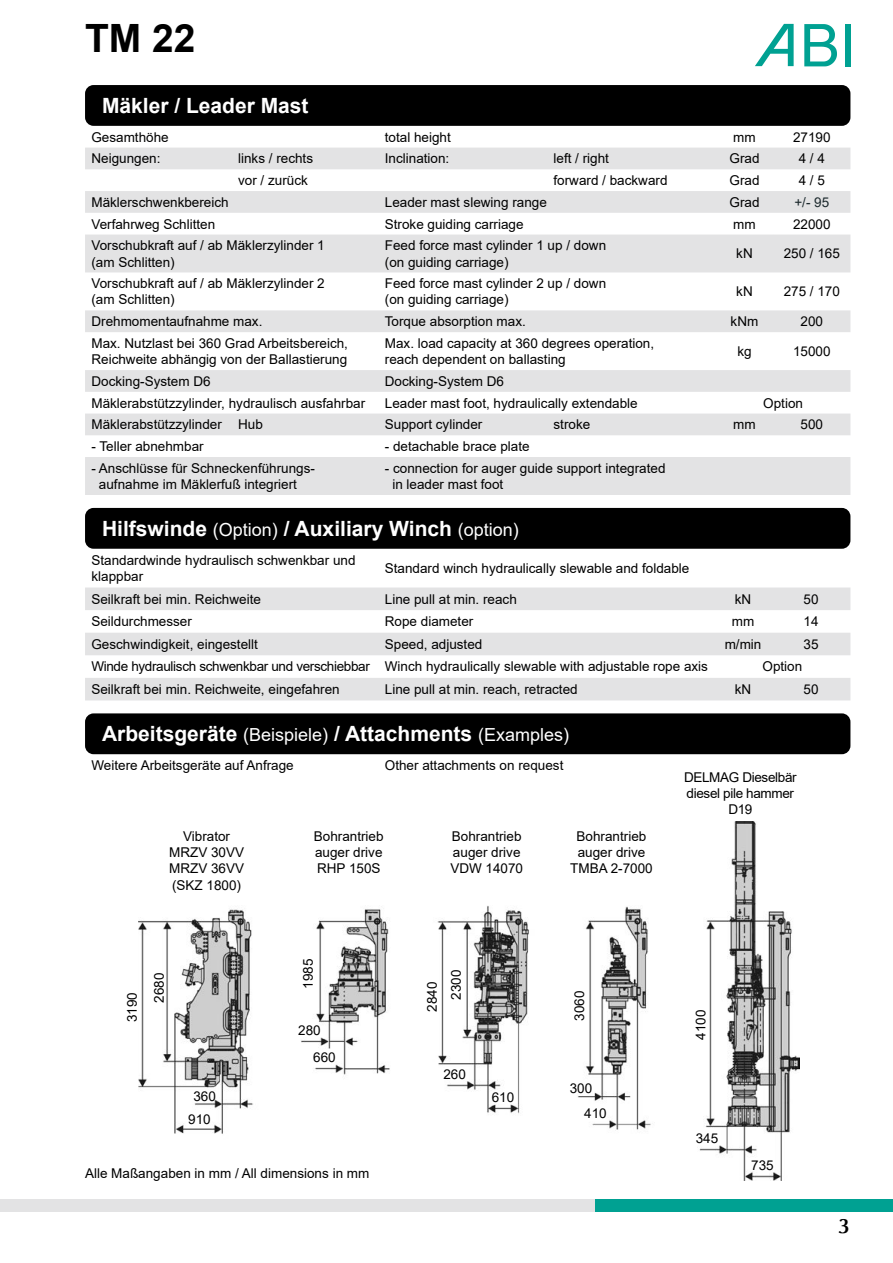
<style>
.page{position:relative;width:893px;height:1263px;background:#fff}
.page>*{position:absolute;margin:0;border:0;box-sizing:border-box;transform-origin:0 0}
.t1{font:700 39px "Arial";color:#000}
.t2{font:700 21px "Arial";color:#fff}
.t3{font:700 21px "Optima";color:#000}
.t4{font:13.5px/16.2px "Arial";color:#000}
.t5{font:13.5px/16.2px "Arial";letter-spacing:-.025em;color:#000;text-align:center}
.t6{font:13.5px "Arial";color:#1b282c}
.s1{font-weight:400;font-size:18px}
</style>
<div class="page">
<div style="left:594px;top:1199px;width:299px;height:13px;background:#00a192"></div>
<div style="left:0;top:1199px;width:595px;height:13px;background:#e3e3e4"></div>
<img style="left:139px;top:822px;width:661px;height:358px">
<svg style="left:804px;top:24px;width:33px;height:42px"></svg>
<div style="left:845px;top:24px;width:5px;height:42px;background:#00a192"></div>
<svg style="left:755px;top:24px;width:39px;height:42px"></svg>
<div style="left:85px;top:713px;width:765px;height:41px;background:#000;border-radius:9px"></div>
<svg style="left:85px;top:148px;width:765px;height:347px;fill:#e3e3e4"></svg>
<div style="left:85px;top:85px;width:765px;height:41px;background:#000;border-radius:9px"></div>
<svg style="left:85px;top:587px;width:765px;height:113px;fill:#e3e3e4"></svg>
<div style="left:85px;top:508px;width:765px;height:41px;background:#000;border-radius:9px"></div>
<h1 class="t1" style="left:85px;top:16px;width:112px">TM 22</h1>
<h2 class="t2" style="left:102px;top:98px;width:208px">Mäkler / Leader Mast</h2>
<p class="t4" style="left:91px;top:130px;width:79px">Gesamthöhe</p>
<p class="t4" style="left:385px;top:130px;width:68px">total height</p>
<p class="t4" style="left:733px;top:130px;width:24px">mm</p>
<p class="t4" style="left:793px;top:130px;width:39px">27190</p>
<p class="t4" style="left:91px;top:152px;width:71px">Neigungen:</p>
<p class="t4" style="left:238px;top:152px;width:77px">links / rechts</p>
<p class="t4" style="left:385px;top:152px;width:66px">Inclination:</p>
<p class="t4" style="left:553px;top:152px;width:57px">left / right</p>
<p class="t4" style="left:729px;top:152px;width:32px">Grad</p>
<p class="t4" style="left:799px;top:152px;width:28px">4 / 4</p>
<p class="t4" style="left:238px;top:173px;width:71px">vor / zurück</p>
<p class="t4" style="left:553px;top:173px;width:116px">forward / backward</p>
<p class="t4" style="left:729px;top:173px;width:32px">Grad</p>
<p class="t4" style="left:799px;top:173px;width:28px">4 / 5</p>
<p class="t4" style="left:91px;top:195px;width:139px">Mäklerschwenkbereich</p>
<p class="t4" style="left:385px;top:195px;width:164px">Leader mast slewing range</p>
<p class="t4" style="left:729px;top:195px;width:32px">Grad</p>
<p class="t6" style="left:794px;top:197px;width:36px">+/- 95</p>
<p class="t4" style="left:91px;top:217px;width:125px">Verfahrweg Schlitten</p>
<p class="t4" style="left:385px;top:217px;width:140px">Stroke guiding carriage</p>
<p class="t4" style="left:733px;top:217px;width:24px">mm</p>
<p class="t4" style="left:793px;top:217px;width:39px">22000</p>
<p class="t4" style="left:91px;top:239px;width:235px">Vorschubkraft auf / ab Mäklerzylinder 1 (am Schlitten)</p>
<p class="t4" style="left:385px;top:239px;width:223px">Feed force mast cylinder 1 up / down (on guiding carriage)</p>
<p class="t4" style="left:736px;top:247px;width:18px">kN</p>
<p class="t4" style="left:784px;top:247px;width:58px">250 / 165</p>
<p class="t4" style="left:91px;top:277px;width:235px">Vorschubkraft auf / ab Mäklerzylinder 2 (am Schlitten)</p>
<p class="t4" style="left:385px;top:277px;width:223px">Feed force mast cylinder 2 up / down (on guiding carriage)</p>
<p class="t4" style="left:736px;top:285px;width:18px">kN</p>
<p class="t4" style="left:784px;top:285px;width:58px">275 / 170</p>
<p class="t4" style="left:91px;top:315px;width:173px">Drehmomentaufnahme max.</p>
<p class="t4" style="left:385px;top:315px;width:143px">Torque absorption max.</p>
<p class="t4" style="left:731px;top:315px;width:29px">kNm</p>
<p class="t4" style="left:801px;top:315px;width:24px">200</p>
<p class="t4" style="left:91px;top:336px;width:258px">Max. Nutzlast bei 360 Grad Arbeitsbereich,<br>Reichweite abhängig von der Ballastierung</p>
<p class="t4" style="left:385px;top:336px;width:271px">Max. load capacity at 360 degrees operation, reach dependent on ballasting</p>
<p class="t4" style="left:737px;top:344px;width:16px">kg</p>
<p class="t4" style="left:793px;top:344px;width:39px">15000</p>
<p class="t4" style="left:91px;top:374px;width:121px">Docking-System D6</p>
<p class="t4" style="left:385px;top:374px;width:121px">Docking-System D6</p>
<p class="t4" style="left:91px;top:396px;width:275px">Mäklerabstützzylinder, hydraulisch ausfahrbar</p>
<p class="t4" style="left:385px;top:396px;width:254px">Leader mast foot, hydraulically extendable</p>
<p class="t4" style="left:763px;top:396px;width:41px">Option</p>
<p class="t4" style="left:91px;top:418px;width:173px">Mäklerabstützzylinder Hub</p>
<p class="t4" style="left:385px;top:418px;width:99px">Support cylinder</p>
<p class="t4" style="left:553px;top:418px;width:38px">stroke</p>
<p class="t4" style="left:733px;top:418px;width:24px">mm</p>
<p class="t4" style="left:801px;top:418px;width:24px">500</p>
<p class="t4" style="left:91px;top:439px;width:114px">- Teller abnehmbar</p>
<p class="t4" style="left:385px;top:439px;width:146px">- detachable brace plate</p>
<p class="t4" style="left:99px;top:461px;width:218px;text-indent:-8px">- Anschlüsse für Schneckenführungs&shy;aufnahme im Mäklerfuß integriert</p>
<p class="t4" style="left:392px;top:461px;width:275px;text-indent:-8px">- connection for auger guide support integrated in leader mast foot</p>
<h2 class="t2" style="left:102px;top:521px;width:418px">Hilfswinde <span class="s1">(Option)</span> / Auxiliary Winch <span class="s1">(option)</span></h2>
<p class="t4" style="left:91px;top:553px;width:266px">Standardwinde hydraulisch schwenkbar und klappbar</p>
<p class="t4" style="left:385px;top:561px;width:306px">Standard winch hydraulically slewable and foldable</p>
<p class="t4" style="left:91px;top:592px;width:171px">Seilkraft bei min. Reichweite</p>
<p class="t4" style="left:385px;top:592px;width:134px">Line pull at min. reach</p>
<p class="t4" style="left:735px;top:592px;width:18px">kN</p>
<p class="t4" style="left:804px;top:592px;width:17px">50</p>
<p class="t4" style="left:91px;top:615px;width:102px">Seildurchmesser</p>
<p class="t4" style="left:385px;top:615px;width:90px">Rope diameter</p>
<p class="t4" style="left:732px;top:615px;width:24px">mm</p>
<p class="t4" style="left:804px;top:615px;width:17px">14</p>
<p class="t4" style="left:91px;top:637px;width:168px">Geschwindigkeit, eingestellt</p>
<p class="t4" style="left:385px;top:637px;width:99px">Speed, adjusted</p>
<p class="t4" style="left:725px;top:637px;width:38px">m/min</p>
<p class="t4" style="left:804px;top:637px;width:17px">35</p>
<p class="t4" style="left:91px;top:660px;width:618px">Winde hydraulisch schwenkbar und verschiebbar Winch hydraulically slewable with adjustable rope axis</p>
<p class="t4" style="left:762px;top:660px;width:41px">Option</p>
<p class="t4" style="left:91px;top:682px;width:250px">Seilkraft bei min. Reichweite, eingefahren</p>
<p class="t4" style="left:385px;top:682px;width:194px">Line pull at min. reach, retracted</p>
<p class="t4" style="left:735px;top:682px;width:18px">kN</p>
<p class="t4" style="left:804px;top:682px;width:17px">50</p>
<h2 class="t2" style="left:102px;top:726px;width:469px">Arbeitsgeräte <span class="s1">(Beispiele)</span> / Attachments <span class="s1">(Examples)</span></h2>
<p class="t4" style="left:91px;top:758px;width:204px">Weitere Arbeitsgeräte auf Anfrage</p>
<p class="t4" style="left:385px;top:758px;width:180px">Other attachments on request</p>
<p class="t4" style="left:169px;top:829px;width:77px;text-align:center">Vibrator<br>MRZV 30VV<br>MRZV 36VV (SKZ 1800)</p>
<p class="t4" style="left:314px;top:829px;width:71px;text-align:justify">Bohrantrieb auger drive RHP 150S</p>
<p class="t4" style="left:450px;top:829px;width:74px">Bohrantrieb auger drive<br>VDW 14070</p>
<p class="t4" style="left:570px;top:829px;width:84px;text-align:center">Bohrantrieb auger drive<br>TMBA 2-7000</p>
<p class="t4" style="left:125px;top:1022px;width:32px;rotate:-90deg">3190</p>
<p class="t4" style="left:152px;top:1002px;width:32px;rotate:-90deg">2680</p>
<p class="t4" style="left:188px;top:1085px;width:29px;line-height:23.5px;text-align:center">360<br>910</p>
<p class="t4" style="left:301px;top:988px;width:32px;rotate:-90deg">1985</p>
<p class="t4" style="left:313px;top:1019px;width:24px;line-height:26.1px;text-indent:-15px">280<br>660</p>
<p class="t4" style="left:425px;top:1012px;width:32px;rotate:-90deg">2840</p>
<p class="t4" style="left:449px;top:1000px;width:32px;rotate:-90deg">2300</p>
<p class="t4" style="left:443px;top:1067px;width:24px">260</p>
<p class="t4" style="left:492px;top:1090px;width:24px">610</p>
<p class="t4" style="left:573px;top:1020px;width:32px;rotate:-90deg">3060</p>
<p class="t4" style="left:584px;top:1076px;width:24px;line-height:25.7px;text-indent:-15px">300<br>410</p>
<p class="t4" style="left:85px;top:1166px;width:286px">Alle Maßangaben in mm / All dimensions in mm</p>
<p class="t5" style="left:684px;top:770px;width:114px">DELMAG Dieselbär diesel pile hammer<br>D19</p>
<p class="t4" style="left:694px;top:1040px;width:32px;rotate:-90deg">4100</p>
<p class="t4" style="left:696px;top:1131px;width:24px">345</p>
<p class="t4" style="left:751px;top:1158px;width:24px">735</p>
<h2 class="t3" style="left:838px;top:1214px;width:14px">3</h2>
</div>
